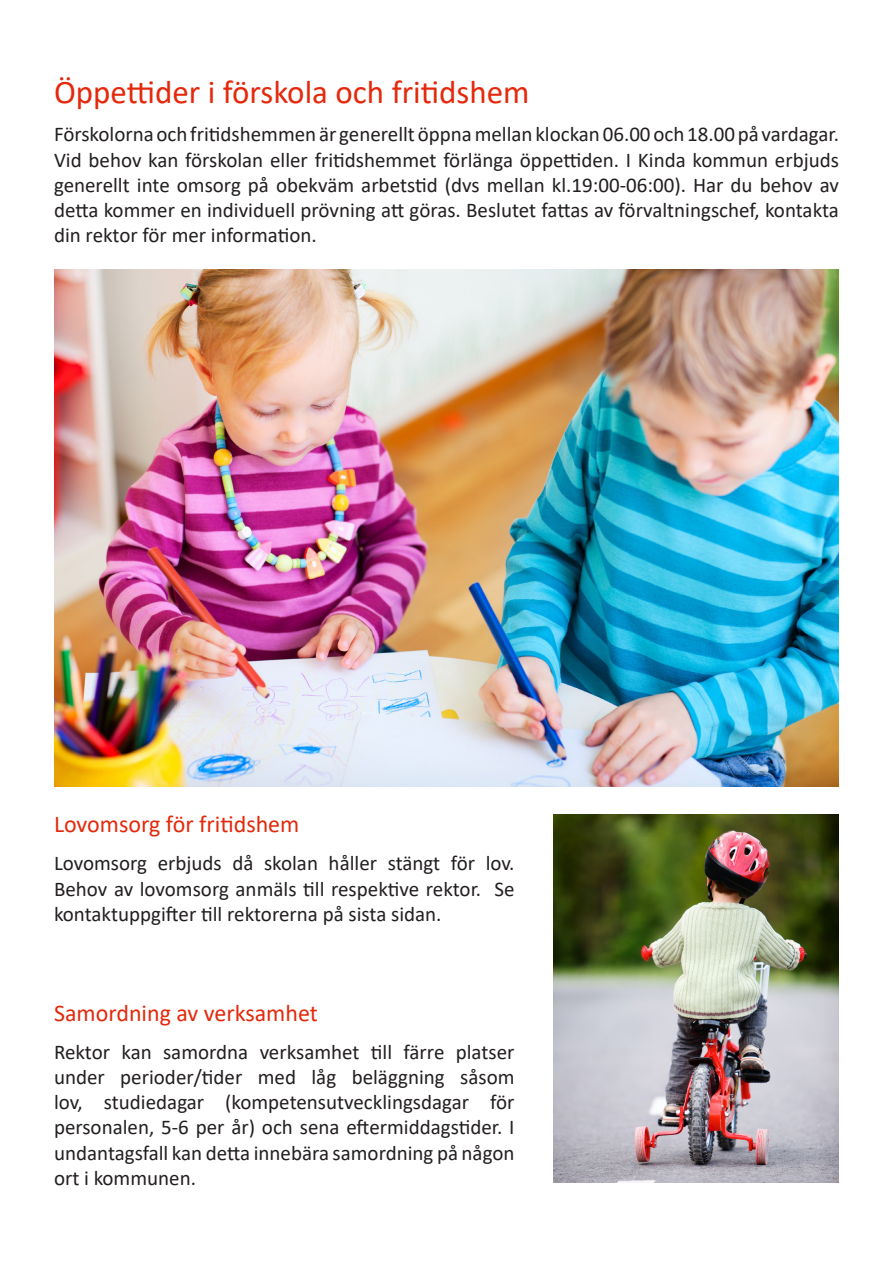
<style>
.page{position:relative;width:893px;height:1263px;background:#fff}
.page>*{position:absolute;margin:0;border:0;box-sizing:border-box;transform-origin:0 0}
.t1{font:33px "Calibri";color:#e4280b}
.t2{font:24px "Calibri";color:#e4280b}
.t3{font:21px/25.2px "Calibri";color:#231f20;text-align:justify}
</style>
<div class="page">
<img style="left:54px;top:269px;width:785px;height:518px">
<img style="left:554px;top:814px;width:285px;height:368px">
<p class="t1" style="left:54px;top:70px;width:477px">Öppettider i förskola och fritidshem</p>
<p class="t3" style="left:54px;top:121px;width:786px">Förskolorna och fritidshemmen är generellt öppna mellan klockan 06.00 och 18.00 på vardagar.<br>Vid behov kan förskolan eller fritidshemmet förlänga öppettiden. I Kinda kommun erbjuds generellt inte omsorg på obekväm arbetstid (dvs mellan kl.19:00-06:00). Har du behov av detta kommer en individuell prövning att göras. Beslutet fattas av förvaltningschef, kontakta din rektor för mer information.</p>
<p class="t2" style="left:54px;top:808px;width:247px">Lovomsorg för fritidshem</p>
<p class="t3" style="left:54px;top:850px;width:462px">Lovomsorg erbjuds då skolan håller stängt för lov.<br>Behov av lovomsorg anmäls till respektive rektor. Se kontaktuppgifter till rektorerna på sista sidan.</p>
<p class="t2" style="left:54px;top:996px;width:265px">Samordning av verksamhet</p>
<p class="t3" style="left:54px;top:1038px;width:462px">Rektor kan samordna verksamhet till färre platser under perioder/tider med låg beläggning såsom lov, studiedagar (kompetensutvecklingsdagar för personalen, 5-6 per år) och sena eftermiddagstider. I undantagsfall kan detta innebära samordning på någon ort i kommunen.</p>
</div>
